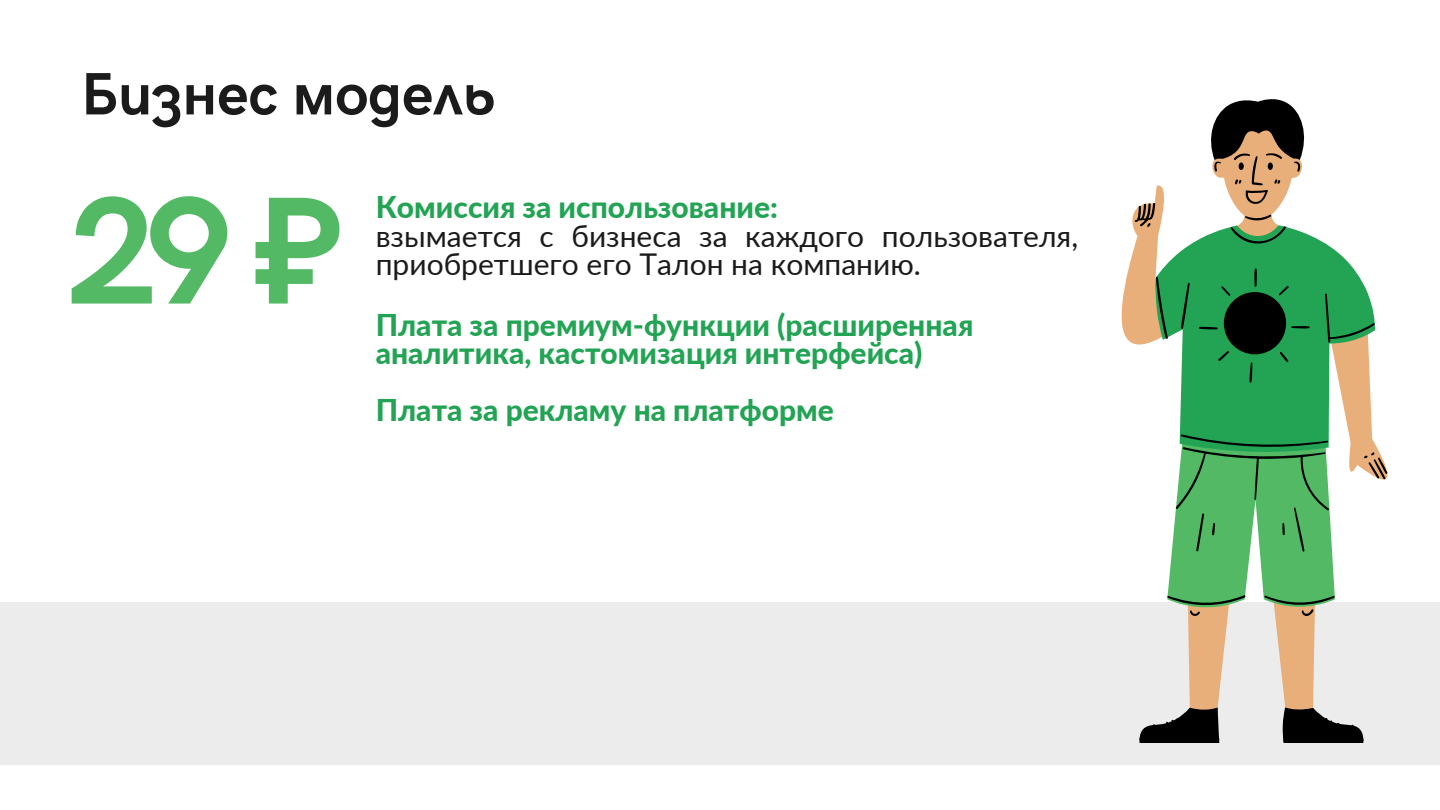
<style>
.page{position:relative;width:1440px;height:810px;background:#fff}
.page>*{position:absolute;margin:0;border:0;box-sizing:border-box;transform-origin:0 0}
.t1{font:700 153.3px "HK Grotesk";color:#53b965}
.t2{font:700 60px "HK Grotesk";color:#1b1b1b}
.t3{font:800 30px/28.5px "Lato";color:#22a454}
.t4{font:30px/28.5px "Lato";color:#1b1b1b}
</style>
<div class="page">
<div style="left:0;top:602px;width:1440px;height:162px;background:#edeced"></div>
<svg style="left:1121px;top:213px;width:13px;height:131px"></svg>
<svg style="left:1211px;top:99px;width:94px;height:53px;background:#433b34"></svg>
<svg style="left:1134px;top:152px;width:254px;height:590px"></svg>
<h2 class="t2" style="left:81px;top:60px;width:416px">Бизнес модель</h2>
<h3 class="t1" style="left:68px;top:166px;width:280px">29₽</h3>
<p class="t3" style="left:376px;top:192px;width:404px">Комиссия за использование:</p>
<h1 class="t4" style="left:376px;top:221px;width:704px">взымается с бизнеса за каждого пользователя, приобретшего его Талон на компанию.</h1>
<p class="t3" style="left:376px;top:310px;width:599px">Плата за премиум-функции (расширенная аналитика, кастомизация интерфейса)</p>
<p class="t3" style="left:376px;top:395px;width:460px">Плата за рекламу на платформе</p>
</div>
